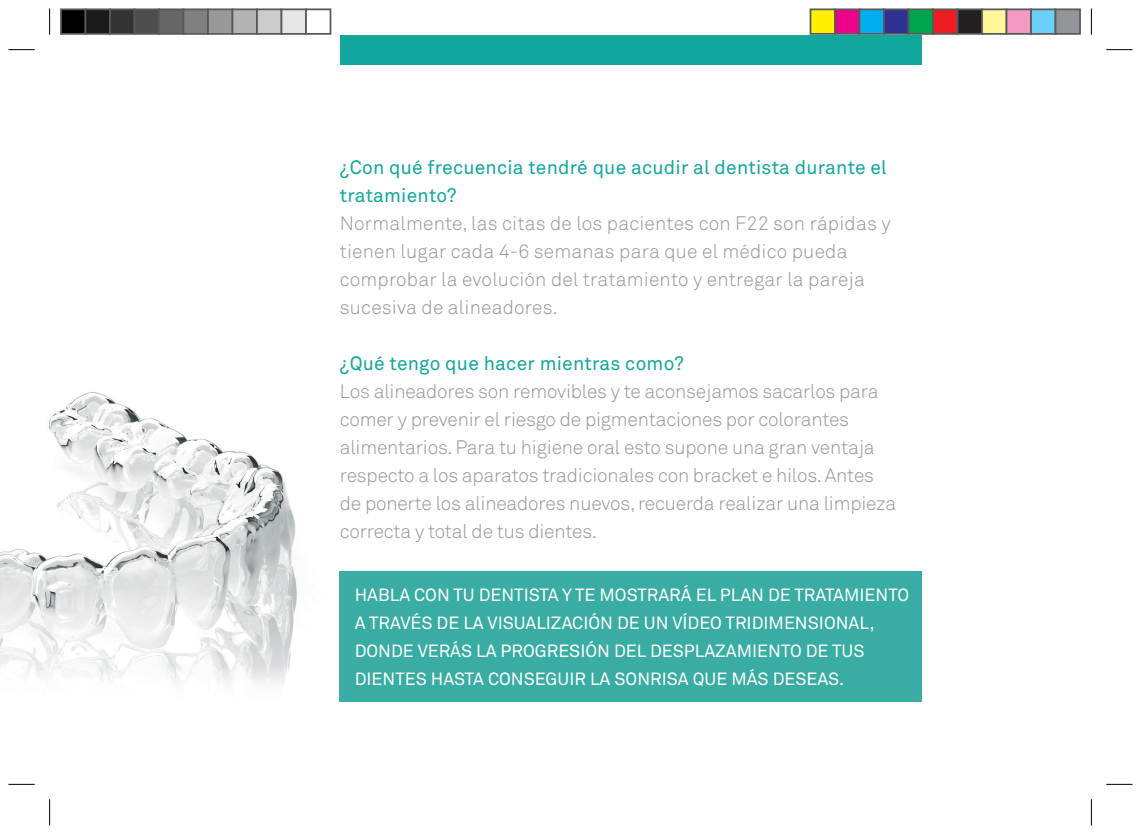
<style>
.page{position:relative;width:1141px;height:834px;background:#fff}
.page>*{position:absolute;margin:0;border:0;box-sizing:border-box;transform-origin:0 0}
.t1{font:300 19.25px/28px "Akkurat";letter-spacing:-.01em;color:#939598}
.t2{font:300 19.25px/28px "Akkurat";letter-spacing:.01em;color:#939598}
.t3{font:19.25px/28px "Akkurat";letter-spacing:.01em;color:#12a79d}
.t4{font:17.5px/28px "Akkurat";color:#fff}
</style>
<div class="page">
<img style="left:0;top:392px;width:340px;height:204px">
<img style="left:0;top:596px;width:340px;height:57px">
<img style="left:0;top:653px;width:352px;height:49px">
<div style="left:352px;top:571px;width:569px;height:130px;background:#39ada4"></div>
<div style="left:340px;top:571px;width:12px;height:130px;background:#3bada4"></div>
<div style="left:340px;top:35px;width:581px;height:29px;background:#12a79d"></div>
<svg style="left:8px;top:49px;width:27px;height:1px"></svg>
<svg style="left:1106px;top:49px;width:26px;height:1px"></svg>
<svg style="left:8px;top:783px;width:27px;height:1px"></svg>
<svg style="left:1106px;top:783px;width:26px;height:1px"></svg>
<svg style="left:49px;top:8px;width:1px;height:27px"></svg>
<svg style="left:49px;top:799px;width:1px;height:26px"></svg>
<svg style="left:1091px;top:8px;width:1px;height:27px"></svg>
<svg style="left:1091px;top:799px;width:1px;height:26px"></svg>
<div style="left:61px;top:9px;width:24px;height:25px;background:#000"></div>
<div style="left:60px;top:8px;width:26px;height:27px;border:2px solid #595959"></div>
<div style="left:85px;top:9px;width:25px;height:25px;background:#1a1a1a"></div>
<div style="left:85px;top:8px;width:26px;height:27px;border:2px solid #595959"></div>
<div style="left:110px;top:9px;width:24px;height:25px;background:#333"></div>
<div style="left:109px;top:8px;width:26px;height:27px;border:2px solid #595959"></div>
<div style="left:134px;top:9px;width:25px;height:25px;background:#4d4d4d"></div>
<div style="left:134px;top:8px;width:26px;height:27px;border:2px solid #595959"></div>
<div style="left:159px;top:9px;width:24px;height:25px;background:#666"></div>
<div style="left:158px;top:8px;width:26px;height:27px;border:2px solid #595959"></div>
<div style="left:183px;top:9px;width:25px;height:25px;background:#808080"></div>
<div style="left:183px;top:8px;width:26px;height:27px;border:2px solid #595959"></div>
<div style="left:208px;top:9px;width:24px;height:25px;background:#999"></div>
<div style="left:207px;top:8px;width:26px;height:27px;border:2px solid #595959"></div>
<div style="left:232px;top:9px;width:25px;height:25px;background:#b3b3b3"></div>
<div style="left:232px;top:8px;width:26px;height:27px;border:2px solid #595959"></div>
<div style="left:257px;top:9px;width:24px;height:25px;background:#ccc"></div>
<div style="left:256px;top:8px;width:26px;height:27px;border:2px solid #595959"></div>
<div style="left:281px;top:9px;width:25px;height:25px;background:#e6e6e6"></div>
<div style="left:281px;top:8px;width:26px;height:27px;border:2px solid #595959"></div>
<div style="left:305px;top:8px;width:26px;height:27px;border:2px solid #595959"></div>
<div style="left:810px;top:9px;width:25px;height:25px;background:#fff101"></div>
<div style="left:810px;top:8px;width:26px;height:27px;border:2px solid #595959"></div>
<div style="left:835px;top:9px;width:24px;height:25px;background:#ed028c"></div>
<div style="left:834px;top:8px;width:26px;height:27px;border:2px solid #595959"></div>
<div style="left:859px;top:9px;width:25px;height:25px;background:#00aeef"></div>
<div style="left:859px;top:8px;width:26px;height:27px;border:2px solid #595959"></div>
<div style="left:884px;top:9px;width:24px;height:25px;background:#2e3092"></div>
<div style="left:883px;top:8px;width:26px;height:27px;border:2px solid #595959"></div>
<div style="left:908px;top:9px;width:25px;height:25px;background:#00a54f"></div>
<div style="left:908px;top:8px;width:26px;height:27px;border:2px solid #595959"></div>
<div style="left:933px;top:9px;width:24px;height:25px;background:#ee1d23"></div>
<div style="left:932px;top:8px;width:26px;height:27px;border:2px solid #595959"></div>
<div style="left:957px;top:9px;width:25px;height:25px;background:#231f20"></div>
<div style="left:957px;top:8px;width:26px;height:27px;border:2px solid #595959"></div>
<div style="left:982px;top:9px;width:24px;height:25px;background:#fff79a"></div>
<div style="left:981px;top:8px;width:26px;height:27px;border:2px solid #595959"></div>
<div style="left:1006px;top:9px;width:25px;height:25px;background:#f499c2"></div>
<div style="left:1006px;top:8px;width:26px;height:27px;border:2px solid #595959"></div>
<div style="left:1031px;top:9px;width:24px;height:25px;background:#6bcff6"></div>
<div style="left:1030px;top:8px;width:26px;height:27px;border:2px solid #595959"></div>
<div style="left:1055px;top:9px;width:25px;height:25px;background:#939598"></div>
<div style="left:1055px;top:8px;width:26px;height:27px;border:2px solid #595959"></div>
<p class="t3" style="left:340px;top:153px;width:549px">¿Con qué frecuencia tendré que acudir al dentista durante el tratamiento?</p>
<p class="t2" style="left:340px;top:209px;width:552px">Normalmente, las citas de los pacientes con F22 son rápidas y tienen lugar cada 4-6 semanas para que el médico pueda comprobar la evolución del tratamiento y entregar la pareja sucesiva de alineadores.</p>
<p class="t3" style="left:340px;top:349px;width:346px">¿Qué tengo que hacer mientras como?</p>
<p class="t1" style="left:340px;top:377px;width:558px">Los alineadores son removibles y te aconsejamos sacarlos para comer y prevenir el riesgo de pigmentaciones por colorantes alimentarios. Para tu higiene oral esto supone una gran ventaja respecto a los aparatos tradicionales con bracket e hilos. Antes de ponerte los alineadores nuevos, recuerda realizar una limpieza correcta y total de tus dientes.</p>
<p class="t4" style="left:355px;top:581px;width:556px">HABLA CON TU DENTISTA Y TE MOSTRARÁ EL PLAN DE TRATAMIENTO A TRAVÉS DE LA VISUALIZACIÓN DE UN VÍDEO TRIDIMENSIONAL, DONDE VERÁS LA PROGRESIÓN DEL DESPLAZAMIENTO DE TUS DIENTES HASTA CONSEGUIR LA SONRISA QUE MÁS DESEAS.</p>
</div>
